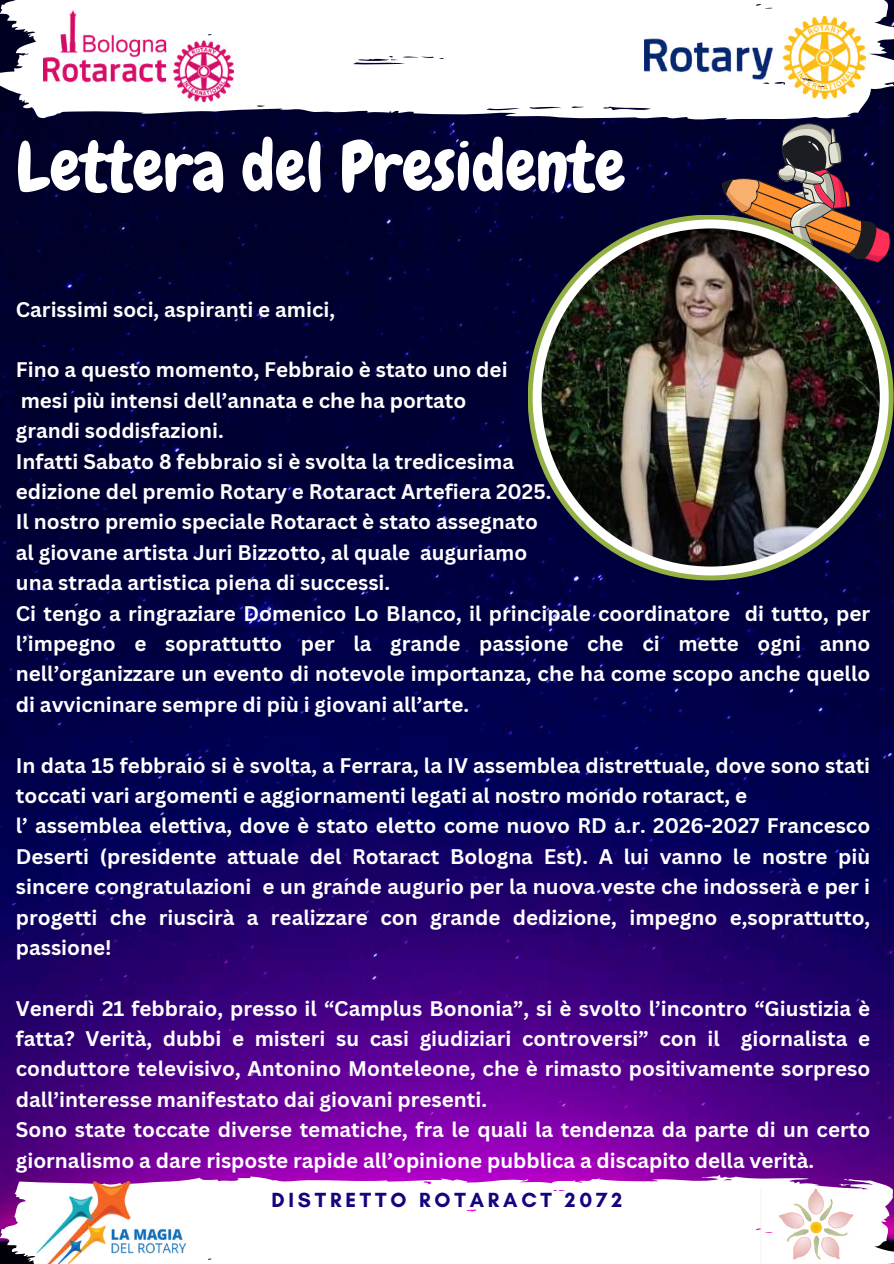
<style>
.page{position:relative;width:894px;height:1264px;background:#fff}
.page>*{position:absolute;margin:0;border:0;box-sizing:border-box;transform-origin:0 0}
.t1{font:69px "Chewy";color:#fff}
.t2{font:700 20.85px "Glacial Indifference";letter-spacing:.18em;color:#13057d}
.t3{font:700 20.55px/30.5px "Canva Sans";color:#fff}
</style>
<div class="page">
<img style="left:0;top:121px;width:893px;height:1053px">
<svg style="left:0;top:1174px;width:893px;height:89px"></svg>
<svg style="left:721px;top:121px;width:172px;height:142px;background:#543943"></svg>
<svg style="left:0;top:0;width:893px;height:121px"></svg>
<img style="left:43px;top:11px;width:191px;height:93px">
<img style="left:644px;top:16px;width:221px;height:82px">
<img style="left:759px;top:1167px;width:110px;height:96px">
<svg style="left:527px;top:214px;width:366px;height:366px;background:#90aa4c"></svg>
<div style="left:532px;top:219px;width:356px;height:356px;background:#fff;border-radius:50%"></div>
<img style="left:541px;top:228px;width:338px;height:338px;border-radius:50%">
<img style="left:36px;top:1181px;width:150px;height:82px">
<h1 class="t1" style="left:16px;top:123px;width:611px">Lettera del Presidente</h1>
<p class="t3" style="left:16px;top:293px;width:321px">Carissimi soci, aspiranti e amici,</p>
<p class="t3" style="left:16px;top:354px;width:855px">Fino a questo momento, Febbraio è stato uno dei<br>mesi più intensi dell’annata e che ha portato<br>grandi soddisfazioni.<br>Infatti Sabato 8 febbraio si è svolta la tredicesima<br>edizione del premio Rotary e Rotaract Artefiera 2025.<br>Il nostro premio speciale Rotaract è stato assegnato<br>al giovane artista Juri Bizzotto, al quale auguriamo<br>una strada artistica piena di successi.<br>Ci tengo a ringraziare Domenico Lo BIanco, il principale coordinatore di tutto, per l’impegno e soprattutto per la grande passione che ci mette ogni anno nell’organizzare un evento di notevole importanza, che ha come scopo anche quello di avvicninare sempre di più i giovani all’arte.</p>
<p class="t3" style="left:16px;top:749px;width:855px">In data 15 febbraio si è svolta, a Ferrara, la IV assemblea distrettuale, dove sono stati toccati vari argomenti e aggiornamenti legati al nostro mondo rotaract, e<br>l’ assemblea elettiva, dove è stato eletto come nuovo RD a.r. 2026-2027 Francesco Deserti (presidente attuale del Rotaract Bologna Est). A lui vanno le nostre più sincere congratulazioni e un grande augurio per la nuova veste che indosserà e per i progetti che riuscirà a realizzare con grande dedizione, impegno e,soprattutto, passione!</p>
<p class="t3" style="left:16px;top:992px;width:855px">Venerdì 21 febbraio, presso il “Camplus Bononia”, si è svolto l’incontro “Giustizia è fatta? Verità, dubbi e misteri su casi giudiziari controversi” con il giornalista e conduttore televisivo, Antonino Monteleone, che è rimasto positivamente sorpreso dall’interesse manifestato dai giovani presenti.<br>Sono state toccate diverse tematiche, fra le quali la tendenza da parte di un certo giornalismo a dare risposte rapide all’opinione pubblica a discapito della verità.</p>
<p class="t2" style="left:271px;top:1187px;width:352px">DISTRETTO ROTARACT 2072</p>
</div>
